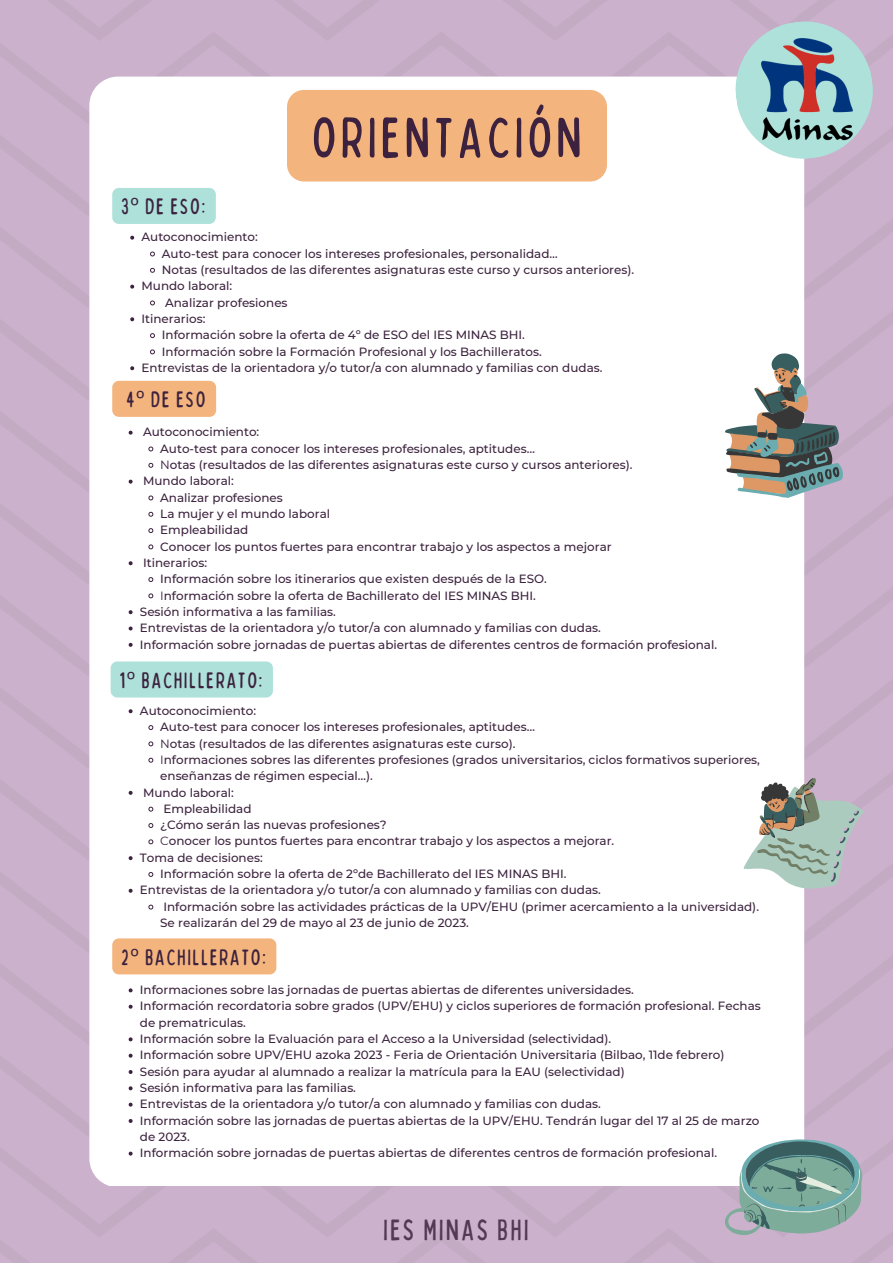
<style>
.page{position:relative;width:893px;height:1263px;background:#fff}
.page>*{position:absolute;margin:0;border:0;box-sizing:border-box;transform-origin:0 0}
.t1{font:condensed 57.07px "Bobby Jones Soft";letter-spacing:.06em;color:#3c223e}
.t2{font:condensed 29.25px "Bobby Jones";letter-spacing:.09em;color:#543855}
.t3{font:condensed 22.5px "Bobby Jones Soft";letter-spacing:.06em;color:#3c223e}
.t4{font:500 11.93px/16.4px "Montserrat";color:#3c223e}
.s1{font-family:"Noto Sans";font-stretch:normal}
.s2{font-weight:400}
</style>
<div class="page">
<svg style="left:725px;top:1139px;width:137px;height:96px;background:#8aa9a5"></svg>
<svg style="left:731px;top:17px;width:146px;height:146px"></svg>
<img style="left:752px;top:38px;width:104px;height:104px">
<div style="left:287px;top:90px;width:320px;height:91px;background:#f4b47e"></div>
<svg style="left:130px;top:236px;width:4px;height:4px"></svg>
<svg style="left:150px;top:251px;width:5px;height:6px"></svg>
<svg style="left:150px;top:268px;width:5px;height:5px"></svg>
<svg style="left:130px;top:285px;width:4px;height:4px"></svg>
<svg style="left:150px;top:300px;width:5px;height:6px"></svg>
<svg style="left:130px;top:317px;width:4px;height:4px"></svg>
<svg style="left:150px;top:333px;width:5px;height:5px"></svg>
<svg style="left:150px;top:349px;width:5px;height:6px"></svg>
<svg style="left:130px;top:366px;width:4px;height:4px"></svg>
<div style="left:112px;top:188px;width:104px;height:36px;background:#ade1da"></div>
<div style="left:112px;top:381px;width:104px;height:36px;background:#f4b47e"></div>
<svg style="left:725px;top:353px;width:118px;height:145px"></svg>
<svg style="left:744px;top:778px;width:120px;height:111px"></svg>
<svg style="left:129px;top:431px;width:4px;height:4px"></svg>
<svg style="left:148px;top:446px;width:5px;height:6px"></svg>
<svg style="left:148px;top:463px;width:5px;height:5px"></svg>
<svg style="left:129px;top:480px;width:4px;height:4px"></svg>
<svg style="left:148px;top:495px;width:5px;height:6px"></svg>
<svg style="left:148px;top:512px;width:5px;height:5px"></svg>
<svg style="left:148px;top:528px;width:5px;height:5px"></svg>
<svg style="left:148px;top:544px;width:5px;height:5px"></svg>
<svg style="left:129px;top:561px;width:4px;height:4px"></svg>
<svg style="left:148px;top:577px;width:5px;height:5px"></svg>
<svg style="left:148px;top:593px;width:5px;height:5px"></svg>
<svg style="left:129px;top:610px;width:4px;height:4px"></svg>
<svg style="left:129px;top:626px;width:4px;height:4px"></svg>
<svg style="left:129px;top:643px;width:4px;height:4px"></svg>
<svg style="left:129px;top:709px;width:4px;height:4px"></svg>
<svg style="left:148px;top:725px;width:5px;height:5px"></svg>
<svg style="left:148px;top:741px;width:5px;height:5px"></svg>
<svg style="left:148px;top:757px;width:5px;height:6px"></svg>
<svg style="left:129px;top:791px;width:4px;height:4px"></svg>
<svg style="left:148px;top:806px;width:5px;height:6px"></svg>
<svg style="left:148px;top:823px;width:5px;height:5px"></svg>
<svg style="left:148px;top:839px;width:5px;height:5px"></svg>
<svg style="left:129px;top:856px;width:4px;height:4px"></svg>
<svg style="left:148px;top:872px;width:5px;height:5px"></svg>
<svg style="left:129px;top:889px;width:4px;height:4px"></svg>
<svg style="left:148px;top:904px;width:5px;height:6px"></svg>
<div style="left:111px;top:661px;width:162px;height:36px;background:#ade1da;border-radius:7px"></div>
<div style="left:112px;top:938px;width:164px;height:36px;background:#f4b47e;border-radius:7px"></div>
<svg style="left:129px;top:988px;width:4px;height:4px"></svg>
<svg style="left:129px;top:1005px;width:4px;height:4px"></svg>
<svg style="left:129px;top:1037px;width:4px;height:4px"></svg>
<svg style="left:129px;top:1054px;width:4px;height:4px"></svg>
<svg style="left:129px;top:1070px;width:4px;height:4px"></svg>
<svg style="left:129px;top:1086px;width:4px;height:4px"></svg>
<svg style="left:129px;top:1103px;width:4px;height:3px"></svg>
<svg style="left:129px;top:1119px;width:4px;height:4px"></svg>
<svg style="left:129px;top:1151px;width:4px;height:4px"></svg>
<h3 class="t3" style="left:121px;top:192px;width:86px">3<span class="s1">º</span> DE ESO:</h3>
<h1 class="t1" style="left:312px;top:101px;width:272px">ORIENTACIÓN</h1>
<p class="t4" style="left:142px;top:229px;width:118px">Autoconocimiento:</p>
<p class="t4" style="left:162px;top:245px;width:397px">Auto-test para conocer los intereses profesionales, personalidad…</p>
<p class="t4" style="left:162px;top:261px;width:474px">Notas (resultados de las diferentes asignaturas este curso y cursos anteriores).</p>
<p class="t4" style="left:142px;top:278px;width:92px">Mundo laboral:</p>
<p class="t4" style="left:165px;top:294px;width:124px">Analizar profesiones</p>
<p class="t4" style="left:142px;top:310px;width:65px">Itinerarios:</p>
<p class="t4" style="left:162px;top:327px;width:365px">Información sobre la oferta de 4º de ESO del IES MINAS BHI.</p>
<p class="t4" style="left:162px;top:343px;width:381px">Información sobre la Formación Profesional y los Bachilleratos.</p>
<p class="t4" style="left:142px;top:359px;width:462px">Entrevistas de la orientadora y/o tutor/a con alumnado y familias con dudas.</p>
<h3 class="t3" style="left:126px;top:385px;width:81px">4<span class="s1">º</span> DE ESO</h3>
<p class="t4" style="left:143px;top:424px;width:118px">Autoconocimiento:</p>
<p class="t4" style="left:160px;top:440px;width:376px">Auto-test para conocer los intereses profesionales, aptitudes…</p>
<p class="t4" style="left:160px;top:456px;width:474px"><span class="s2">N</span>otas (resultados de las diferentes asignaturas este curso y cursos anteriores).</p>
<p class="t4" style="left:143px;top:473px;width:92px">Mundo laboral:</p>
<p class="t4" style="left:160px;top:489px;width:124px">Analizar profesiones</p>
<p class="t4" style="left:160px;top:505px;width:171px">La mujer y el mundo laboral</p>
<p class="t4" style="left:160px;top:522px;width:90px">Empleabilidad</p>
<p class="t4" style="left:160px;top:538px;width:453px">Conocer los puntos fuertes para encontrar trabajo y los aspectos a mejorar</p>
<p class="t4" style="left:143px;top:554px;width:65px">Itinerarios:</p>
<p class="t4" style="left:160px;top:571px;width:388px">Información sobre los itinerarios que existen después de la ESO.</p>
<p class="t4" style="left:160px;top:587px;width:377px"><span class="s2">I</span>nformación sobre la oferta de Bachillerato del IES MINAS BHI.</p>
<p class="t4" style="left:140px;top:603px;width:197px">Sesión informativa a las familias.</p>
<p class="t4" style="left:140px;top:620px;width:462px">Entrevistas de la orientadora y/o tutor/a con alumnado y familias con dudas.</p>
<p class="t4" style="left:140px;top:636px;width:579px">Información sobre jornadas de puertas abiertas de diferentes centros de formación profesional.</p>
<h3 class="t3" style="left:120px;top:666px;width:144px">1<span class="s1">º</span> BACHILLERATO:</h3>
<p class="t4" style="left:140px;top:702px;width:118px">Autoconocimiento:</p>
<p class="t4" style="left:160px;top:719px;width:376px">Auto-test para conocer los intereses profesionales, aptitudes…</p>
<p class="t4" style="left:160px;top:735px;width:357px"><span class="s2">N</span>otas (resultados de las diferentes asignaturas este curso).</p>
<p class="t4" style="left:160px;top:751px;width:601px"><span class="s2">I</span>nformaciones sobres las diferentes profesiones (grados universitarios, ciclos formativos superiores,</p>
<p class="t4" style="left:160px;top:768px;width:214px">enseñanzas de régimen especial…).</p>
<p class="t4" style="left:143px;top:784px;width:92px">Mundo laboral:</p>
<p class="t4" style="left:163px;top:800px;width:90px">Empleabilidad</p>
<p class="t4" style="left:160px;top:817px;width:228px">¿Cómo serán las nuevas profesiones?</p>
<p class="t4" style="left:160px;top:833px;width:455px"><span class="s2">C</span>onocer los puntos fuertes para encontrar trabajo y los aspectos a mejorar.</p>
<p class="t4" style="left:140px;top:849px;width:124px">Toma de decisiones:</p>
<p class="t4" style="left:160px;top:866px;width:408px">Información sobre la oferta de 2ºde Bachillerato del IES MINAS BHI.</p>
<p class="t4" style="left:140px;top:882px;width:462px">Entrevistas de la orientadora y/o tutor/a con alumnado y familias con dudas.</p>
<p class="t4" style="left:163px;top:898px;width:597px">Información sobre las actividades prácticas de la UPV/EHU (primer acercamiento a la universidad).</p>
<p class="t4" style="left:160px;top:915px;width:310px">Se realizarán del 29 de mayo al 23 de junio de 2023.</p>
<h3 class="t3" style="left:121px;top:943px;width:146px">2<span class="s1">º</span> BACHILLERATO:</h3>
<p class="t4" style="left:140px;top:981px;width:622px">Informaciones sobre las jornadas de puertas abiertas de diferentes universidades.<br>Información recordatoria sobre grados (UPV/EHU) y ciclos superiores de formación profesional. Fechas de prematriculas.<br>Información sobre la Evaluación para el Acceso a la Universidad (selectividad).<br>Información sobre UPV/EHU azoka 2023 - Feria de Orientación Universitaria (Bilbao, 11de febrero)<br>Sesión para ayudar al alumnado a realizar la matrícula para la EAU (selectividad)<br>Sesión informativa para las familias.<br>Entrevistas de la orientadora y/o tutor/a con alumnado y familias con dudas.<br>Información sobre las jornadas de puertas abiertas de la UPV/EHU. Tendrán lugar del 17 al 25 de marzo de 2023.<br>Información sobre jornadas de puertas abiertas de diferentes centros de formación profesional.</p>
<h2 class="t2" style="left:383px;top:1211px;width:146px">IES MINAS BHI</h2>
</div>
